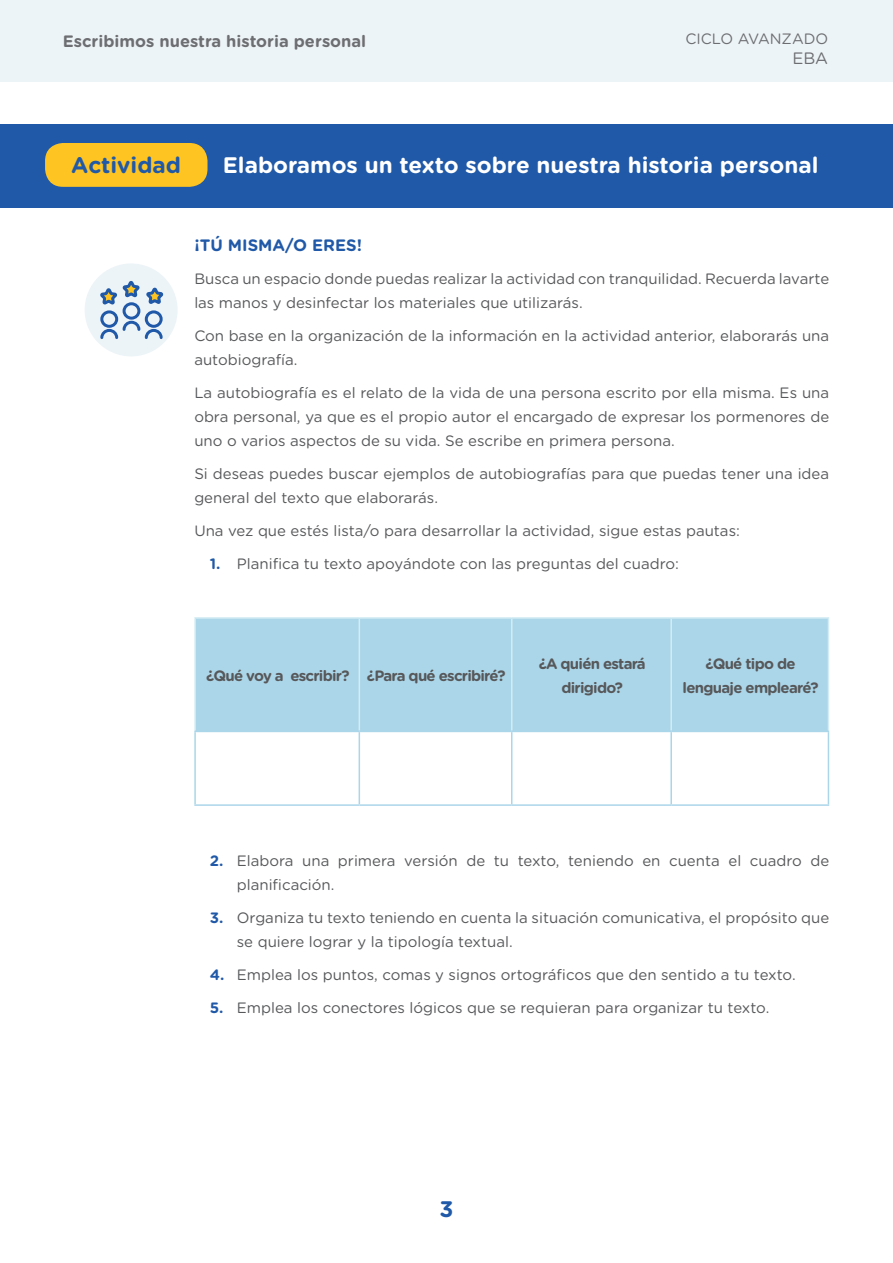
<style>
.page{position:relative;width:893px;height:1263px;background:#fff}
.page>*{position:absolute;margin:0;border:0;box-sizing:border-box;transform-origin:0 0}
.t1{font:700 22.5px "Gotham Rounded";color:#fff}
.t2{font:700 22.5px "Gotham Rounded";color:#2059a8}
.t3{font:700 16.5px "Gotham Rounded";color:#6d6e71}
.t4{font:700 16.5px "Gotham Rounded";color:#2059a8}
.t5{font:16.5px "Gotham Rounded";color:#6d6e71}
.t6{font:15px/24px "Gotham Rounded";color:#57585a}
.t7{font:700 15px/24px "Gotham Rounded";letter-spacing:-.05em;color:#57585a;text-align:center}
.t8{font:15px "Gotham Rounded";color:#6d6e71}
.s1{font-weight:700;color:#2059a8}
</style>
<div class="page">
<div style="left:0;top:0;width:893px;height:82px;background:#edf4f8"></div>
<div style="left:0;top:124px;width:893px;height:83px;background:#2059a8"></div>
<div style="left:45px;top:143px;width:162px;height:44px;background:#fec422;border-radius:18px"></div>
<div style="left:196px;top:619px;width:632px;height:112px;background:#abd6e9"></div>
<hr style="left:194px;top:617px;width:165px;height:2px;background:#d4edf4">
<hr style="left:194px;top:619px;width:2px;height:112px;background:#d4edf4">
<hr style="left:359px;top:617px;width:153px;height:2px;background:#d4edf4">
<hr style="left:359px;top:619px;width:1px;height:112px;background:#d4edf4">
<hr style="left:512px;top:617px;width:159px;height:2px;background:#d4edf4">
<hr style="left:511px;top:619px;width:1px;height:112px;background:#d4edf4">
<hr style="left:671px;top:617px;width:158px;height:2px;background:#d4edf4">
<hr style="left:670px;top:619px;width:2px;height:112px;background:#d4edf4">
<hr style="left:828px;top:619px;width:1px;height:112px;background:#d4edf4">
<hr style="left:359px;top:732px;width:1px;height:72px;background:#abd6e9">
<hr style="left:511px;top:732px;width:1px;height:72px;background:#abd6e9">
<hr style="left:670px;top:732px;width:2px;height:72px;background:#abd6e9">
<hr style="left:828px;top:732px;width:1px;height:72px;background:#abd6e9">
<hr style="left:194px;top:731px;width:165px;height:1px;background:#abd6e9">
<hr style="left:194px;top:732px;width:2px;height:72px;background:#abd6e9">
<hr style="left:359px;top:731px;width:153px;height:1px;background:#abd6e9">
<hr style="left:512px;top:731px;width:159px;height:1px;background:#abd6e9">
<hr style="left:671px;top:731px;width:158px;height:1px;background:#abd6e9">
<hr style="left:194px;top:804px;width:165px;height:2px;background:#abd6e9">
<hr style="left:359px;top:804px;width:153px;height:2px;background:#abd6e9">
<hr style="left:512px;top:804px;width:159px;height:2px;background:#abd6e9">
<hr style="left:671px;top:804px;width:158px;height:2px;background:#abd6e9">
<div style="left:85px;top:263px;width:93px;height:93px;background:#edf4f8;border-radius:50%"></div>
<svg style="left:100px;top:281px;width:64px;height:58px"></svg>
<p class="t3" style="left:63px;top:32px;width:305px">Escribimos nuestra historia personal</p>
<p class="t8" style="left:685px;top:32px;width:144px">CICLO AVANZADO</p>
<p class="t5" style="left:792px;top:50px;width:37px">EBA</p>
<h1 class="t2" style="left:71px;top:152px;width:111px">Actividad</h1>
<h1 class="t1" style="left:223px;top:152px;width:597px">Elaboramos un texto sobre nuestra historia personal</h1>
<p class="t4" style="left:194px;top:236px;width:169px">¡TÚ MISMA/O ERES!</p>
<p class="t6" style="left:194px;top:268px;width:636px">Busca un espacio donde puedas realizar la actividad con tranquilidad. Recuerda lavarte las manos y desinfectar los materiales que utilizarás.</p>
<p class="t6" style="left:194px;top:325px;width:636px">Con base en la organización de la información en la actividad anterior, elaborarás una autobiografía.</p>
<p class="t6" style="left:194px;top:382px;width:636px;text-align:justify">La autobiografía es el relato de la vida de una persona escrito por ella misma. Es una obra personal, ya que es el propio autor el encargado de expresar los pormenores de uno o varios aspectos de su vida. Se escribe en primera persona.</p>
<p class="t6" style="left:194px;top:463px;width:636px">Si deseas puedes buscar ejemplos de autobiografías para que puedas tener una idea general del texto que elaborarás.</p>
<p class="t6" style="left:194px;top:520px;width:547px">Una vez que estés lista/o para desarrollar la actividad, sigue estas pautas:</p>
<p class="t6" style="left:210px;top:553px;width:471px"><span class="s1">1.</span> Planifica tu texto apoyándote con las preguntas del cuadro:</p>
<p class="t7" style="left:206px;top:663px;width:301px">¿Qué voy a escribir? ¿Para qué escribiré?</p>
<p class="t7" style="left:539px;top:651px;width:109px">¿A quién estará dirigido?</p>
<p class="t7" style="left:683px;top:651px;width:137px">¿Qué tipo de lenguaje emplearé?</p>
<p class="t6" style="left:237px;top:849px;width:594px;text-indent:-27px"><span class="s1">2.</span> Elabora una primera versión de tu texto, teniendo en cuenta el cuadro de planificación.</p>
<p class="t6" style="left:237px;top:906px;width:594px;text-indent:-27px"><span class="s1">3.</span> Organiza tu texto teniendo en cuenta la situación comunicativa, el propósito que se quiere lograr y la tipología textual.</p>
<p class="t6" style="left:210px;top:963px;width:587px"><span class="s1">4.</span> Emplea los puntos, comas y signos ortográficos que den sentido a tu texto.</p>
<p class="t6" style="left:210px;top:996px;width:561px"><span class="s1">5.</span> Emplea los conectores lógicos que se requieran para organizar tu texto.</p>
<h1 class="t2" style="left:439px;top:1196px;width:15px">3</h1>
</div>
